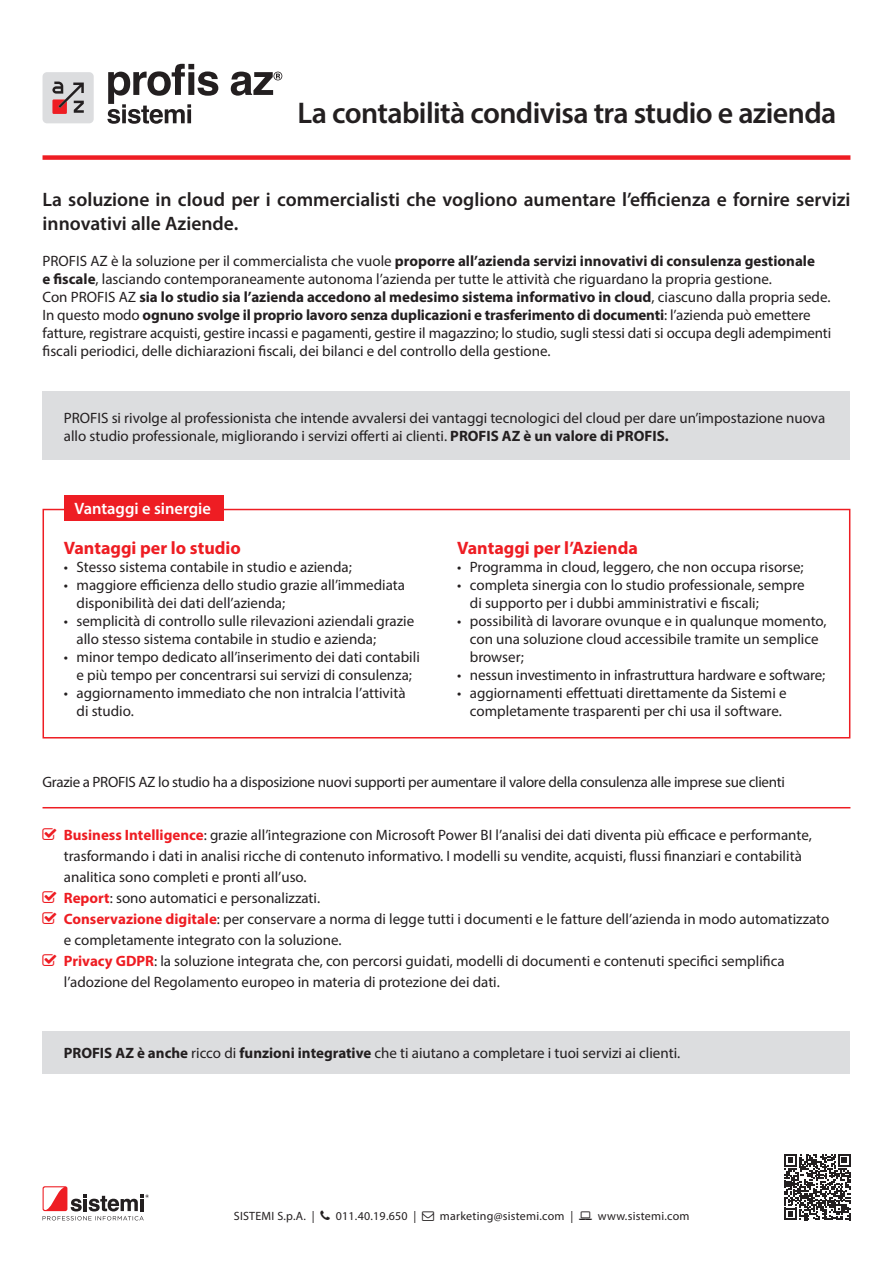
<style>
.page{position:relative;width:893px;height:1263px;background:#fff}
.page>*{position:absolute;margin:0;border:0;box-sizing:border-box;transform-origin:0 0}
.t1{font:600 30px "Myriad Pro";letter-spacing:-.02em;color:#231f20}
.t2{font:600 19.5px/24px "Myriad Pro";color:#231f20}
.t3{font:700 18px "Myriad Pro";color:#ee1d23}
.t4{font:600 16.5px "Myriad Pro";color:#fff}
.t5{font:15px/18px "Myriad Pro";color:#231f20}
.t6{font:15px "Myriad Pro";letter-spacing:-.02em;color:#231f20}
.t7{font:700 15px "Myriad Pro";color:#231f20}
.t8{font:12px "Myriad Pro";letter-spacing:.02em;color:#231f20}
.s1{font-weight:700}
.s2{font-weight:400}
.s3{font-weight:700;color:#ee1d23}
</style>
<div class="page">
<div style="left:43px;top:1186px;width:24px;height:25px;background:#f2565b;border-radius:2px"></div>
<svg style="left:43px;top:1187px;width:106px;height:33px"></svg>
<hr style="left:43px;top:807px;width:807px;height:1px;background:#ee1d23">
<div style="left:43px;top:155px;width:807px;height:5px;background:#ee1d23"></div>
<div style="left:43px;top:1031px;width:807px;height:43px;background:#dcdddf"></div>
<svg style="left:784px;top:1154px;width:66px;height:66px"></svg>
<div style="left:43px;top:391px;width:807px;height:68px;background:#dcdddf"></div>
<div style="left:64px;top:495px;width:159px;height:26px;background:#ee1d23"></div>
<div style="left:43px;top:509px;width:807px;height:229px;border:2px solid #ee1d23"></div>
<svg style="left:107px;top:64px;width:175px;height:60px"></svg>
<div style="left:43px;top:72px;width:51px;height:51px;background:#dcdddf;border-radius:4px"></div>
<svg style="left:52px;top:82px;width:32px;height:32px"></svg>
<p class="t1" style="left:298px;top:94px;width:540px">La contabilità condivisa tra studio e azienda</p>
<p class="t2" style="left:43px;top:187px;width:809px">La soluzione in cloud per i commercialisti che vogliono aumentare l’efficienza e fornire servizi innovativi alle Aziende.</p>
<p class="t5" style="left:43px;top:252px;width:774px">PROFIS AZ è la soluzione per il commercialista che vuole <span class="s1">proporre all’azienda servizi innovativi di consulenza gestionale e fiscale</span>, lasciando contemporaneamente autonoma l’azienda per tutte le attività che riguardano la propria gestione.</p>
<p class="t7" style="left:43px;top:287px;width:789px"><span class="s2">Con PROFIS AZ</span> sia lo studio sia l’azienda accedono al medesimo sistema informativo in cloud<span class="s2">, ciascuno dalla propria sede.</span></p>
<p class="t5" style="left:43px;top:306px;width:790px">In questo modo <span class="s1">ognuno svolge il proprio lavoro senza duplicazioni e trasferimento di documenti</span>: l’azienda può emettere fatture, registrare acquisti, gestire incassi e pagamenti, gestire il magazzino; lo studio, sugli stessi dati si occupa degli adempimenti fiscali periodici, delle dichiarazioni fiscali, dei bilanci e del controllo della gestione.</p>
<p class="t5" style="left:64px;top:408px;width:763px">PROFIS si rivolge al professionista che intende avvalersi dei vantaggi tecnologici del cloud per dare un’impostazione nuova allo studio professionale, migliorando i servizi offerti ai clienti. <span class="s1">PROFIS AZ è un valore di PROFIS.</span></p>
<p class="t4" style="left:74px;top:498px;width:138px">Vantaggi e sinergie</p>
<p class="t3" style="left:64px;top:536px;width:179px">Vantaggi per lo studio</p>
<p class="t5" style="left:64px;top:557px;width:290px">• Stesso sistema contabile in studio e azienda;</p>
<p class="t5" style="left:77px;top:575px;width:330px;text-indent:-13px">• maggiore efficienza dello studio grazie all’immediata disponibilità dei dati dell’azienda;</p>
<p class="t5" style="left:77px;top:611px;width:339px;text-indent:-13px">• semplicità di controllo sulle rilevazioni aziendali grazie allo stesso sistema contabile in studio e azienda;</p>
<p class="t5" style="left:64px;top:647px;width:358px;text-align:center">• minor tempo dedicato all’inserimento dei dati contabili e più tempo per concentrarsi sui servizi di consulenza;</p>
<p class="t5" style="left:77px;top:683px;width:331px;text-indent:-13px">• aggiornamento immediato che non intralcia l’attività di studio.</p>
<p class="t3" style="left:457px;top:536px;width:182px">Vantaggi per l’Azienda</p>
<p class="t5" style="left:457px;top:557px;width:348px">• Programma in cloud, leggero, che non occupa risorse;</p>
<p class="t5" style="left:470px;top:575px;width:336px;text-indent:-13px">• completa sinergia con lo studio professionale, sempre di supporto per i dubbi amministrativi e fiscali;</p>
<p class="t5" style="left:470px;top:611px;width:358px;text-indent:-13px">• possibilità di lavorare ovunque e in qualunque momento, con una soluzione cloud accessibile tramite un semplice browser;</p>
<p class="t5" style="left:457px;top:665px;width:370px">• nessun investimento in infrastruttura hardware e software;</p>
<p class="t5" style="left:457px;top:683px;width:331px;text-align:center">• aggiornamenti effettuati direttamente da Sistemi e completamente trasparenti per chi usa il software.</p>
<p class="t6" style="left:43px;top:772px;width:744px">Grazie a PROFIS AZ lo studio ha a disposizione nuovi supporti per aumentare il valore della consulenza alle imprese sue clienti</p>
<p class="t5" style="left:64px;top:824px;width:749px;line-height:21px"><span class="s3">Business Intelligence</span>: grazie all’integrazione con Microsoft Power BI l’analisi dei dati diventa più efficace e performante, trasformando i dati in analisi ricche di contenuto informativo. I modelli su vendite, acquisti, flussi finanziari e contabilità analitica sono completi e pronti all’uso.</p>
<p class="t5" style="left:64px;top:889px;width:258px"><span class="s3">Report</span>: sono automatici e personalizzati.</p>
<p class="t5" style="left:64px;top:908px;width:767px;line-height:21px"><span class="s3">Conservazione digitale</span>: per conservare a norma di legge tutti i documenti e le fatture dell’azienda in modo automatizzato e completamente integrato con la soluzione.</p>
<p class="t5" style="left:64px;top:950px;width:722px;line-height:21px"><span class="s3">Privacy GDPR</span>: la soluzione integrata che, con percorsi guidati, modelli di documenti e contenuti specifici semplifica l’adozione del Regolamento europeo in materia di protezione dei dati.</p>
<p class="t5" style="left:64px;top:1044px;width:618px"><span class="s1">PROFIS AZ è anche</span> ricco di <span class="s1">funzioni integrative</span> che ti aiutano a completare i tuoi servizi ai clienti.</p>
<p class="t8" style="left:234px;top:1209px;width:82px">SISTEMI S.p.A. |</p>
<p class="t8" style="left:336px;top:1209px;width:82px">011.40.19.650 |</p>
<p class="t8" style="left:440px;top:1209px;width:135px">marketing@sistemi.com |</p>
<p class="t8" style="left:598px;top:1209px;width:93px">www.sistemi.com</p>
</div>
